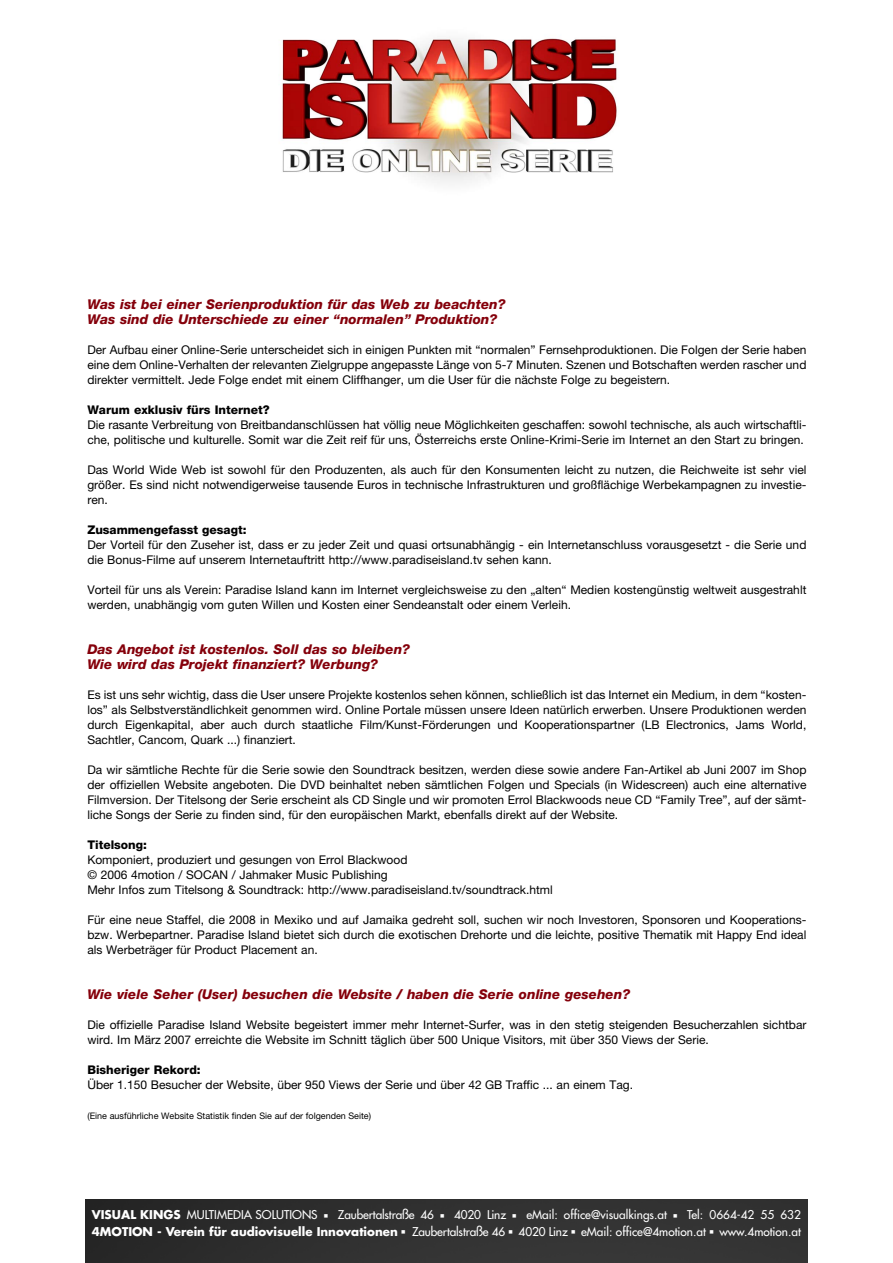
<style>
.page{position:relative;width:893px;height:1263px;background:#fff}
.page>*{position:absolute;margin:0;border:0;box-sizing:border-box;transform-origin:0 0}
.t1{font:italic 800 13.5px/15px "Helvetica Neue LT Std";color:#85000b}
.t2{font:12px/15px "Helvetica Neue LT Std";color:#000;text-align:justify}
.t3{font:800 12px "Helvetica Neue LT Std";color:#000}
.t4{font:11.85px/16px "Futura";color:#fff;text-align:right}
.t5{font:9px "Helvetica Neue LT Std";color:#000}
.s1{font-weight:700}
</style>
<div class="page">
<img style="left:85px;top:1199px;width:723px;height:64px">
<img style="left:282px;top:38px;width:335px;height:145px">
<svg style="left:324px;top:1214px;width:4px;height:3px"></svg>
<svg style="left:509px;top:1230px;width:4px;height:3px"></svg>
<p class="t1" style="left:87px;top:298px;width:420px">Was ist bei einer Serienproduktion für das Web zu beachten?<br>Was sind die Unterschiede zu einer “normalen” Produktion?</p>
<p class="t2" style="left:87px;top:343px;width:720px">Der Aufbau einer Online-Serie unterscheidet sich in einigen Punkten mit “normalen” Fernsehproduktionen. Die Folgen der Serie haben eine dem Online-Verhalten der relevanten Zielgruppe angepasste Länge von 5-7 Minuten. Szenen und Botschaften werden rascher und direkter vermittelt. Jede Folge endet mit einem Cliffhanger, um die User für die nächste Folge zu begeistern.</p>
<p class="t3" style="left:87px;top:405px;width:184px">Warum exklusiv fürs Internet?</p>
<p class="t2" style="left:87px;top:418px;width:720px">Die rasante Verbreitung von Breitbandanschlüssen hat völlig neue Möglichkeiten geschaffen: sowohl technische, als auch wirtschaftli&shy;che, politische und kulturelle. Somit war die Zeit reif für uns, Österreichs erste Online-Krimi-Serie im Internet an den Start zu bringen.</p>
<p class="t2" style="left:87px;top:463px;width:720px">Das World Wide Web ist sowohl für den Produzenten, als auch für den Konsumenten leicht zu nutzen, die Reichweite ist sehr viel größer. Es sind nicht notwendigerweise tausende Euros in technische Infrastrukturen und großflächige Werbekampagnen zu investie&shy;ren.</p>
<p class="t3" style="left:87px;top:525px;width:161px">Zusammengefasst gesagt:</p>
<p class="t2" style="left:87px;top:538px;width:720px">Der Vorteil für den Zuseher ist, dass er zu jeder Zeit und quasi ortsunabhängig - ein Internetanschluss vorausgesetzt - die Serie und die Bonus-Filme auf unserem Internetauftritt http://www.paradiseisland.tv sehen kann.</p>
<p class="t2" style="left:87px;top:583px;width:720px">Vorteil für uns als Verein: Paradise Island kann im Internet vergleichsweise zu den „alten“ Medien kostengünstig weltweit ausgestrahlt werden, unabhängig vom guten Willen und Kosten einer Sendeanstalt oder einem Verleih.</p>
<p class="t1" style="left:87px;top:643px;width:324px">Das Angebot ist kostenlos. Soll das so bleiben?<br>Wie wird das Projekt finanziert? Werbung?</p>
<p class="t2" style="left:87px;top:688px;width:720px">Es ist uns sehr wichtig, dass die User unsere Projekte kostenlos sehen können, schließlich ist das Internet ein Medium, in dem “kosten&shy;los” als Selbstverständlichkeit genommen wird. Online Portale müssen unsere Ideen natürlich erwerben. Unsere Produktionen werden durch Eigenkapital, aber auch durch staatliche Film/Kunst-Förderungen und Kooperationspartner (LB Electronics, Jams World, Sachtler, Cancom, Quark ...) finanziert.</p>
<p class="t2" style="left:87px;top:763px;width:720px">Da wir sämtliche Rechte für die Serie sowie den Soundtrack besitzen, werden diese sowie andere Fan-Artikel ab Juni 2007 im Shop der offiziellen Website angeboten. Die DVD beinhaltet neben sämtlichen Folgen und Specials (in Widescreen) auch eine alternative Filmversion. Der Titelsong der Serie erscheint als CD Single und wir promoten Errol Blackwoods neue CD “Family Tree”, auf der sämt&shy;liche Songs der Serie zu finden sind, für den europäischen Markt, ebenfalls direkt auf der Website.</p>
<p class="t3" style="left:87px;top:840px;width:61px">Titelsong:</p>
<p class="t2" style="left:87px;top:853px;width:467px;text-align:left">Komponiert, produziert und gesungen von Errol Blackwood<br>© 2006 4motion / SOCAN / Jahmaker Music Publishing<br>Mehr Infos zum Titelsong &amp; Soundtrack: http://www.paradiseisland.tv/soundtrack.html</p>
<p class="t2" style="left:87px;top:913px;width:720px">Für eine neue Staffel, die 2008 in Mexiko und auf Jamaika gedreht soll, suchen wir noch Investoren, Sponsoren und Kooperations&shy;bzw. Werbepartner. Paradise Island bietet sich durch die exotischen Drehorte und die leichte, positive Thematik mit Happy End ideal als Werbeträger für Product Placement an.</p>
<p class="t1" style="left:87px;top:988px;width:544px">Wie viele Seher (User) besuchen die Website / haben die Serie online gesehen?</p>
<p class="t2" style="left:87px;top:1018px;width:720px">Die offizielle Paradise Island Website begeistert immer mehr Internet-Surfer, was in den stetig steigenden Besucherzahlen sichtbar wird. Im März 2007 erreichte die Website im Schnitt täglich über 500 Unique Visitors, mit über 350 Views der Serie.</p>
<p class="t3" style="left:87px;top:1065px;width:115px">Bisheriger Rekord:</p>
<p class="t2" style="left:87px;top:1078px;width:547px">Über 1.150 Besucher der Website, über 950 Views der Serie und über 42 GB Traffic ... an einem Tag.</p>
<p class="t5" style="left:87px;top:1112px;width:285px">(Eine ausführliche Website Statistik finden Sie auf der folgenden Seite)</p>
<p class="t4" style="left:92px;top:1208px;width:227px"><span class="s1">VISUAL KINGS</span> MULTIMEDIA SOLUTIONS</p>
<p class="t4" style="left:338px;top:1208px;width:98px">Zaubertalstraße 46</p>
<p class="t4" style="left:454px;top:1208px;width:53px">4020 Linz</p>
<p class="t4" style="left:526px;top:1208px;width:142px">eMail: office@visualkings.at</p>
<p class="t4" style="left:92px;top:1208px;width:711px">Tel: 0664-42 55 632<br><span class="s1">4MOTION - Verein für audiovisuelle Innovationen</span> Zaubertalstraße 46 4020 Linz eMail: office@4motion.at www.4motion.at</p>
</div>
